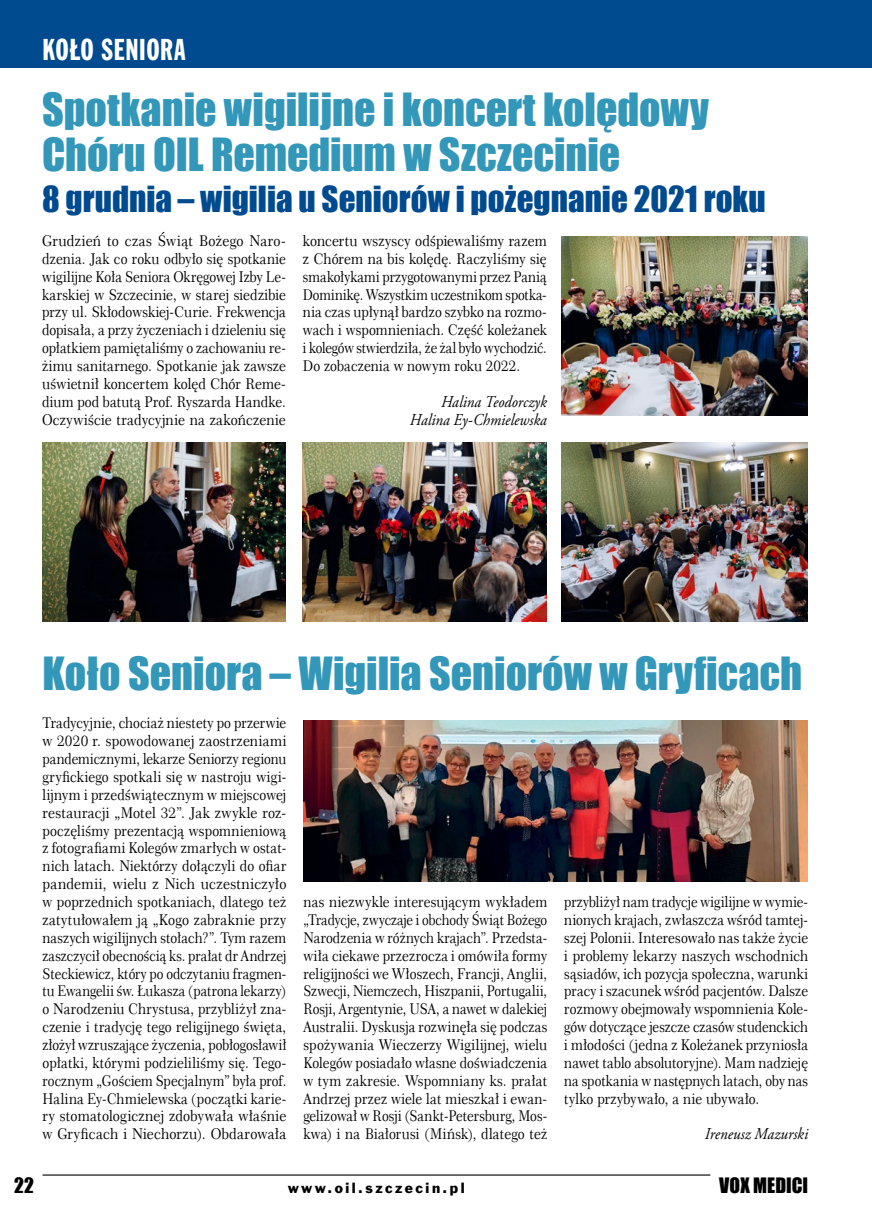
<style>
.page{position:relative;width:872px;height:1221px;background:#fff}
.page>*{position:absolute;margin:0;border:0;box-sizing:border-box;transform-origin:0 0}
.t1{font:42px/45px "Impact";color:#3397b9}
.t2{font:33px "Impact";color:#004a8f}
.t3{font:30px "Frank Goth X Cn EU";letter-spacing:.02em;color:#fff}
.t4{font:19.5px "Impact";color:#000}
.t5{font:italic 16.5px/17.9px "Adobe Garamond Pro";letter-spacing:.005em;color:#000;text-align:right;scale:.91 1}
.t6{font:14.85px/17.9px "Century 751 No 2 EU";letter-spacing:.01em;color:#000;text-align:justify;scale:.9 1}
.t7{font:14.85px/17.9px "Century 751 No 2 EU";letter-spacing:.01em;color:#000;text-align:justify;scale:.91 1}
.t8{font:14.85px/17.9px "Century 751 No 2 EU";letter-spacing:.01em;color:#000;text-align:justify;scale:.89 1}
.t9{font:14.85px/17.9px "Century 751 No 2 EU";letter-spacing:.01em;color:#000;text-align:justify;scale:.94 1}
.t10{font:14.85px/17.9px "Century 751 No 2 EU";letter-spacing:.01em;color:#000;text-align:justify;scale:.92 1}
.t11{font:13.5px "Frank Goth EU";letter-spacing:.185em;color:#000}
</style>
<div class="page">
<div style="left:0;top:0;width:872px;height:68px;background:#004a8f"></div>
<hr style="left:43px;top:1174px;width:667px;height:1px;background:#000">
<img style="left:303px;top:442px;width:244px;height:179px">
<img style="left:562px;top:442px;width:245px;height:179px">
<img style="left:562px;top:237px;width:245px;height:178px">
<img style="left:42px;top:442px;width:244px;height:179px">
<img style="left:303px;top:720px;width:504px;height:161px">
<h3 class="t3" style="left:43px;top:31px;width:145px">KOŁO SENIORA</h3>
<h1 class="t1" style="left:42px;top:86px;width:668px">Spotkanie wigilijne i koncert kolędowy<br>Chóru OIL Remedium w Szczecinie</h1>
<h2 class="t2" style="left:42px;top:173px;width:725px">8 grudnia – wigilia u Seniorów i pożegnanie 2021 roku</h2>
<p class="t9" style="left:42px;top:232px;width:261px">Grudzień to czas Świąt Bożego Naro&shy;dzenia. Jak co roku odbyło się spotkanie wigilijne Koła Seniora Okręgowej Izby Le&shy;karskiej w Szczecinie, w starej siedzibie przy ul. Skłodowskiej-Curie. Frekwencja dopisała, a przy życzeniach i dzieleniu się opłatkiem pamiętaliśmy o zachowaniu re&shy;żimu sanitarnego. Spotkanie jak zawsze uświetnił koncertem kolęd Chór Reme&shy;dium pod batutą Prof. Ryszarda Handke.<br>Oczywiście tradycyjnie na zakończenie</p>
<p class="t10" style="left:303px;top:232px;width:266px">koncertu wszyscy odśpiewaliśmy razem z Chórem na bis kolędę. Raczyliśmy się smakołykami przygotowanymi przez Panią Dominikę. Wszystkim uczestnikom spotka&shy;nia czas upłynął bardzo szybko na rozmo&shy;wach i wspomnieniach. Część koleżanek i kolegów stwierdziła, że żal było wychodzić.<br>Do zobaczenia w nowym roku 2022.</p>
<p class="t5" style="left:410px;top:393px;width:152px">Halina Teodorczyk<br>Halina Ey-Chmielewska</p>
<h1 class="t1" style="left:43px;top:649px;width:761px">Koło Seniora – Wigilia Seniorów w Gryficach</h1>
<p class="t6" style="left:43px;top:714px;width:272px">Tradycyjnie, chociaż niestety po przerwie w 2020 r. spowodowanej zaostrzeniami pandemicznymi, lekarze Seniorzy regionu gryfickiego spotkali się w nastroju wigi&shy;lijnym i przedświątecznym w miejscowej restauracji „Motel 32”. Jak zwykle roz&shy;poczęliśmy prezentacją wspomnieniową z fotografiami Kolegów zmarłych w ostat&shy;nich latach. Niektórzy dołączyli do ofiar pandemii, wielu z Nich uczestniczyło w poprzednich spotkaniach, dlatego też zatytułowałem ją „Kogo zabraknie przy naszych wigilijnych stołach?”. Tym razem zaszczycił obecnością ks. prałat dr Andrzej Steckiewicz, który po odczytaniu fragmen&shy;tu Ewangelii św. Łukasza (patrona lekarzy) o Narodzeniu Chrystusa, przybliżył zna&shy;czenie i tradycję tego religijnego święta, złożył wzruszające życzenia, pobłogosławił opłatki, którymi podzieliliśmy się. Tego&shy;rocznym „Gościem Specjalnym” była prof.<br>Halina Ey-Chmielewska (początki karie&shy;ry stomatologicznej zdobywała właśnie w Gryficach i Niechorzu). Obdarowała</p>
<p class="t7" style="left:303px;top:893px;width:269px">nas niezwykle interesującym wykładem „Tradycje, zwyczaje i obchody Świąt Bożego Narodzenia w różnych krajach”. Przedsta&shy;wiła ciekawe przezrocza i omówiła formy religijności we Włoszech, Francji, Anglii, Szwecji, Niemczech, Hiszpanii, Portugalii, Rosji, Argentynie, USA, a nawet w dalekiej Australii. Dyskusja rozwinęła się podczas spożywania Wieczerzy Wigilijnej, wielu Kolegów posiadało własne doświadczenia w tym zakresie. Wspomniany ks. prałat Andrzej przez wiele lat mieszkał i ewan&shy;gelizował w Rosji (Sankt-Petersburg, Mos&shy;kwa) i na Białorusi (Mińsk), dlatego też</p>
<p class="t8" style="left:564px;top:893px;width:275px">przybliżył nam tradycje wigilijne w wymie&shy;nionych krajach, zwłaszcza wśród tamtej&shy;szej Polonii. Interesowało nas także życie i problemy lekarzy naszych wschodnich sąsiadów, ich pozycja społeczna, warunki pracy i szacunek wśród pacjentów. Dalsze rozmowy obejmowały wspomnienia Kole&shy;gów dotyczące jeszcze czasów studenckich i młodości (jedna z Koleżanek przyniosła nawet tablo absolutoryjne). Mam nadzieję na spotkania w następnych latach, oby nas tylko przybywało, a nie ubywało.</p>
<p class="t5" style="left:704px;top:1125px;width:115px">Ireneusz Mazurski</p>
<h3 class="t4" style="left:14px;top:1169px;width:21px">22</h3>
<p class="t11" style="left:288px;top:1179px;width:178px">www.oil.szczecin.pl</p>
<h3 class="t4" style="left:719px;top:1169px;width:90px">VOX MEDICI</h3>
</div>
